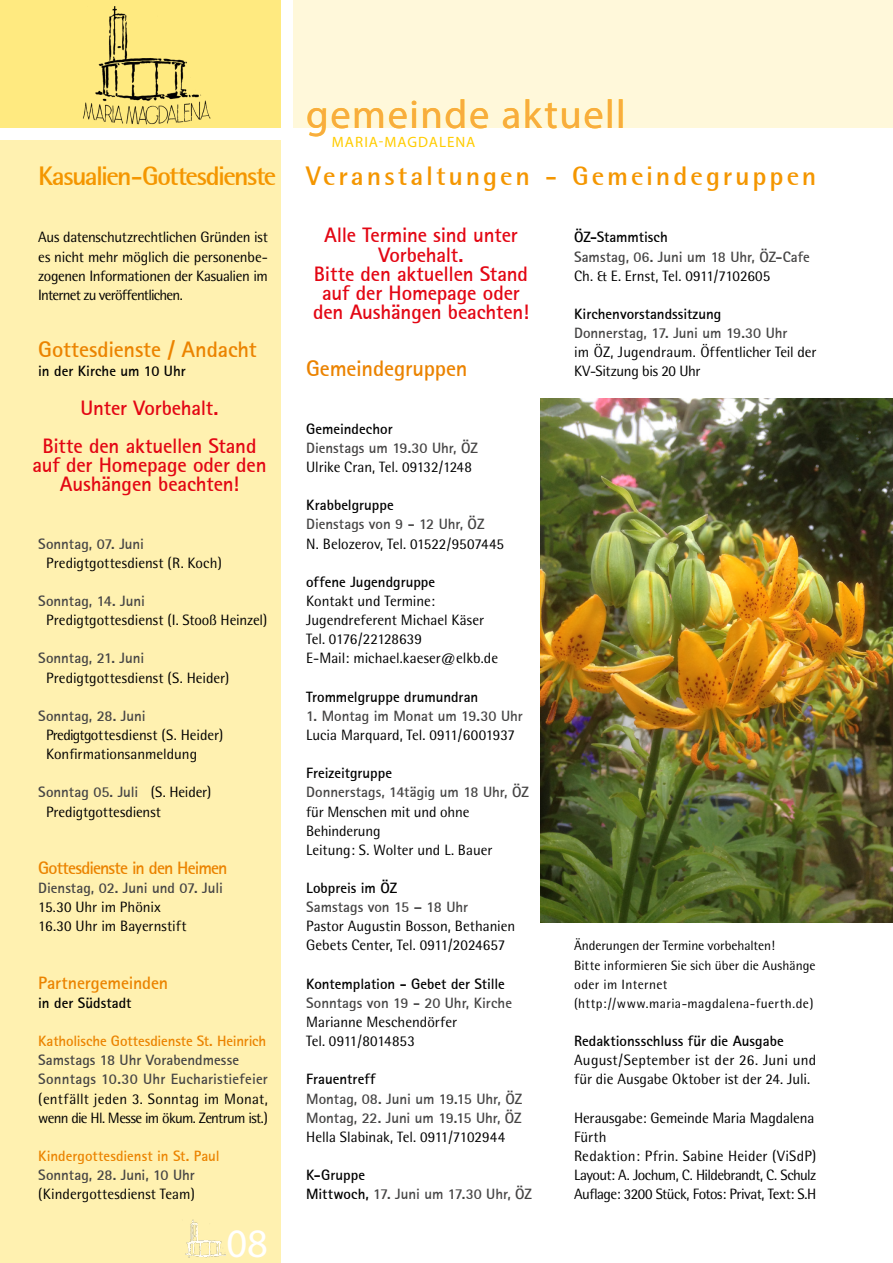
<style>
.page{position:relative;width:893px;height:1263px;background:#fff}
.page>*{position:absolute;margin:0;border:0;box-sizing:border-box;transform-origin:0 0}
.t1{font:40.5px "Myriad Pro";letter-spacing:.04em;color:#f8ac41}
.t2{font:40.5px "Myriad Pro";color:#fff}
.t3{font:700 27px "Rotis Semi Sans 55";letter-spacing:.1em;color:#f49600}
.t4{font:700 27px "Rotis Semi Sans 55";letter-spacing:-.065em;color:#f49600}
.t5{font:22.5px "Rotis Sans Serif Bold 65";letter-spacing:-.005em;color:#eb8300}
.t6{font:21px/19.2px "Rotis Sans Serif Bold 65";letter-spacing:-.01em;color:#e30613;text-align:center}
.t7{font:18px "Rotis Sans Serif Bold 65";letter-spacing:-.035em;color:#eb8300}
.t8{font:18px "Rotis Sans Serif Bold 65";letter-spacing:-.005em;color:#eb8300}
.t9{font:15px/19.2px "Rotis Semi Sans";letter-spacing:-.005em;color:#000}
.t10{font:15px/19.2px "Rotis Sans Serif Bold 65";color:#454444}
.t11{font:15px "Rotis Sans Serif Bold 65";color:#000}
.t12{font:15px "Rotis Sans Serif Bold 65";letter-spacing:-.005em;color:#eb8300}
.t13{font:15px "Myriad Pro";letter-spacing:.065em;color:#fc0}
.t14{font:13.5px/19.2px "Rotis Semi Sans";letter-spacing:.005em;color:#000}
.s1{font-family:"Rotis Semi Sans";color:#000}
.s2{color:#000}
</style>
<div class="page">
<div style="left:293px;top:0;width:600px;height:128px;background:#fff8da"></div>
<div style="left:0;top:0;width:281px;height:128px;background:#ffea80"></div>
<div style="left:0;top:140px;width:281px;height:1123px;background:#fff1b0"></div>
<img style="left:83px;top:6px;width:128px;height:119px">
<img style="left:185px;top:1219px;width:41px;height:39px">
<img style="left:541px;top:398px;width:352px;height:524px">
<h2 class="t4" style="left:38px;top:159px;width:240px">Kasualien - Gottesdienste</h2>
<p class="t9" style="left:38px;top:228px;width:231px;text-align:justify">Aus datenschutzrechtlichen Gründen ist es nicht mehr möglich die personenbe&shy;zogenen Informationen der Kasualien im Internet zu veröffentlichen.</p>
<h3 class="t5" style="left:38px;top:335px;width:220px">Gottesdienste / Andacht</h3>
<p class="t11" style="left:38px;top:362px;width:149px">in der Kirche um 10 Uhr</p>
<h3 class="t6" style="left:43px;top:388px;width:216px;line-height:38.2px">Unter Vorbehalt.<br>Bitte den aktuellen Stand</h3>
<h3 class="t6" style="left:32px;top:455px;width:236px">auf der Homepage oder den<br>Aushängen beachten!</h3>
<p class="t10" style="left:38px;top:534px;width:107px">Sonntag, 07. Juni</p>
<p class="t9" style="left:46px;top:553px;width:177px">Predigtgottesdienst (R. Koch)</p>
<p class="t10" style="left:38px;top:591px;width:108px">Sonntag, 14. Juni</p>
<p class="t9" style="left:46px;top:610px;width:223px">Predigtgottesdienst (I. Stooß Heinzel)</p>
<p class="t10" style="left:38px;top:648px;width:108px">Sonntag, 21. Juni</p>
<p class="t9" style="left:46px;top:668px;width:185px">Predigtgottesdienst (S. Heider)</p>
<p class="t10" style="left:38px;top:706px;width:109px">Sonntag, 28. Juni</p>
<p class="t9" style="left:46px;top:725px;width:179px">Predigtgottesdienst (S. Heider)<br>Konfirmationsanmeldung</p>
<p class="t10" style="left:38px;top:782px;width:174px">Sonntag 05. Juli <span class="s1">(S. Heider)</span></p>
<p class="t9" style="left:46px;top:802px;width:116px">Predigtgottesdienst</p>
<p class="t7" style="left:38px;top:856px;width:191px">Gottesdienste in den Heimen</p>
<p class="t10" style="left:38px;top:878px;width:186px">Dienstag, 02. Juni und 07. Juli</p>
<p class="t9" style="left:38px;top:897px;width:150px">15.30 Uhr im Phönix<br>16.30 Uhr im Bayernstift</p>
<p class="t8" style="left:38px;top:971px;width:132px">Partnergemeinden</p>
<p class="t11" style="left:38px;top:993px;width:95px">in der Südstadt</p>
<p class="t12" style="left:38px;top:1031px;width:230px">Katholische Gottesdienste St. Heinrich</p>
<p class="t10" style="left:38px;top:1050px;width:231px">Samstags 18 Uhr Vorabendmesse<br>Sonntags 10.30 Uhr Eucharistiefeier</p>
<p class="t9" style="left:38px;top:1089px;width:231px">(entfällt jeden 3. Sonntag im Monat, wenn die Hl. Messe im ökum. Zentrum ist.)</p>
<p class="t12" style="left:38px;top:1146px;width:183px">Kindergottesdienst in St. Paul</p>
<p class="t10" style="left:38px;top:1165px;width:158px">Sonntag, 28. Juni, 10 Uhr</p>
<p class="t9" style="left:38px;top:1184px;width:158px">(Kindergottesdienst Team)</p>
<h1 class="t2" style="left:227px;top:1218px;width:43px">08</h1>
<h1 class="t1" style="left:306px;top:89px;width:321px">gemeinde aktuell</h1>
<p class="t13" style="left:332px;top:132px;width:145px">MARIA-MAGDALENA</p>
<h2 class="t3" style="left:306px;top:159px;width:512px">Veranstaltungen - Gemeindegruppen</h2>
<h3 class="t6" style="left:313px;top:225px;width:217px">Alle Termine sind unter<br>Vorbehalt.<br>Bitte den aktuellen Stand auf der Homepage oder den Aushängen beachten!</h3>
<h3 class="t5" style="left:306px;top:354px;width:163px">Gemeindegruppen</h3>
<p class="t11" style="left:306px;top:419px;width:88px">Gemeindechor</p>
<p class="t10" style="left:306px;top:438px;width:173px">Dienstags um 19.30 Uhr, ÖZ</p>
<p class="t9" style="left:306px;top:457px;width:167px">Ulrike Cran, Tel. 09132/1248</p>
<p class="t11" style="left:306px;top:496px;width:89px">Krabbelgruppe</p>
<p class="t10" style="left:306px;top:514px;width:180px">Dienstags von 9 - 12 Uhr, ÖZ</p>
<p class="t9" style="left:306px;top:534px;width:199px">N. Belozerov, Tel. 01522/9507445</p>
<p class="t11" style="left:306px;top:572px;width:131px">offene Jugendgruppe</p>
<p class="t9" style="left:306px;top:591px;width:194px">Kontakt und Termine:<br>Jugendreferent Michael Käser<br>Tel. 0176/22128639<br>E-Mail: michael.kaeser@elkb.de</p>
<p class="t11" style="left:306px;top:687px;width:174px">Trommelgruppe drumundran</p>
<p class="t10" style="left:306px;top:706px;width:218px">1. Montag im Monat um 19.30 Uhr</p>
<p class="t9" style="left:306px;top:725px;width:210px">Lucia Marquard, Tel. 0911/6001937</p>
<p class="t11" style="left:306px;top:764px;width:87px">Freizeitgruppe</p>
<p class="t10" style="left:306px;top:782px;width:224px">Donnerstags, 14tägig um 18 Uhr, ÖZ</p>
<p class="t9" style="left:306px;top:802px;width:188px">für Menschen mit und ohne<br>Behinderung<br>Leitung: S. Wolter und L. Bauer</p>
<p class="t11" style="left:306px;top:878px;width:93px">Lobpreis im ÖZ</p>
<p class="t10" style="left:306px;top:897px;width:164px">Samstags von 15 – 18 Uhr</p>
<p class="t9" style="left:306px;top:916px;width:211px">Pastor Augustin Bosson, Bethanien<br>Gebets Center, Tel. 0911/2024657</p>
<p class="t11" style="left:306px;top:974px;width:200px">Kontemplation - Gebet der Stille</p>
<p class="t10" style="left:306px;top:993px;width:207px">Sonntags von 19 - 20 Uhr, Kirche</p>
<p class="t9" style="left:306px;top:1012px;width:152px">Marianne Meschendörfer<br>Tel. 0911/8014853</p>
<p class="t11" style="left:306px;top:1070px;width:71px">Frauentreff</p>
<p class="t10" style="left:306px;top:1088px;width:218px">Montag, 08. Juni um 19.15 Uhr, ÖZ<br>Montag, 22. Juni um 19.15 Uhr, ÖZ</p>
<p class="t9" style="left:306px;top:1127px;width:201px">Hella Slabinak, Tel. 0911/7102944</p>
<p class="t10" style="left:306px;top:1165px;width:227px"><span class="s2">K-Gruppe<br>Mittwoch,</span> 17. Juni um 17.30 Uhr, ÖZ</p>
<p class="t11" style="left:574px;top:228px;width:95px">ÖZ-Stammtisch</p>
<p class="t10" style="left:574px;top:247px;width:237px">Samstag, 06. Juni um 18 Uhr, ÖZ-Cafe</p>
<p class="t9" style="left:574px;top:266px;width:198px">Ch. &amp; E. Ernst, Tel. 0911/7102605</p>
<p class="t11" style="left:574px;top:304px;width:149px">Kirchenvorstandssitzung</p>
<p class="t10" style="left:574px;top:323px;width:215px">Donnerstag, 17. Juni um 19.30 Uhr</p>
<p class="t9" style="left:574px;top:342px;width:244px">im ÖZ, Jugendraum. Öffentlicher Teil der<br>KV-Sitzung bis 20 Uhr</p>
<p class="t14" style="left:574px;top:936px;width:243px">Änderungen der Termine vorbehalten!<br>Bitte informieren Sie sich über die Aushänge oder im Internet (http://www.maria-magdalena-fuerth.de)</p>
<p class="t11" style="left:574px;top:1031px;width:211px">Redaktionsschluss für die Ausgabe</p>
<p class="t9" style="left:574px;top:1050px;width:244px">August/September ist der 26. Juni und für die Ausgabe Oktober ist der 24. Juli.</p>
<p class="t9" style="left:574px;top:1108px;width:244px">Herausgabe: Gemeinde Maria Magdalena Fürth<br>Redaktion: Pfrin. Sabine Heider (ViSdP)<br>Layout: A. Jochum, C. Hildebrandt, C. Schulz Auflage: 3200 Stück, Fotos: Privat, Text: S.H</p>
</div>
